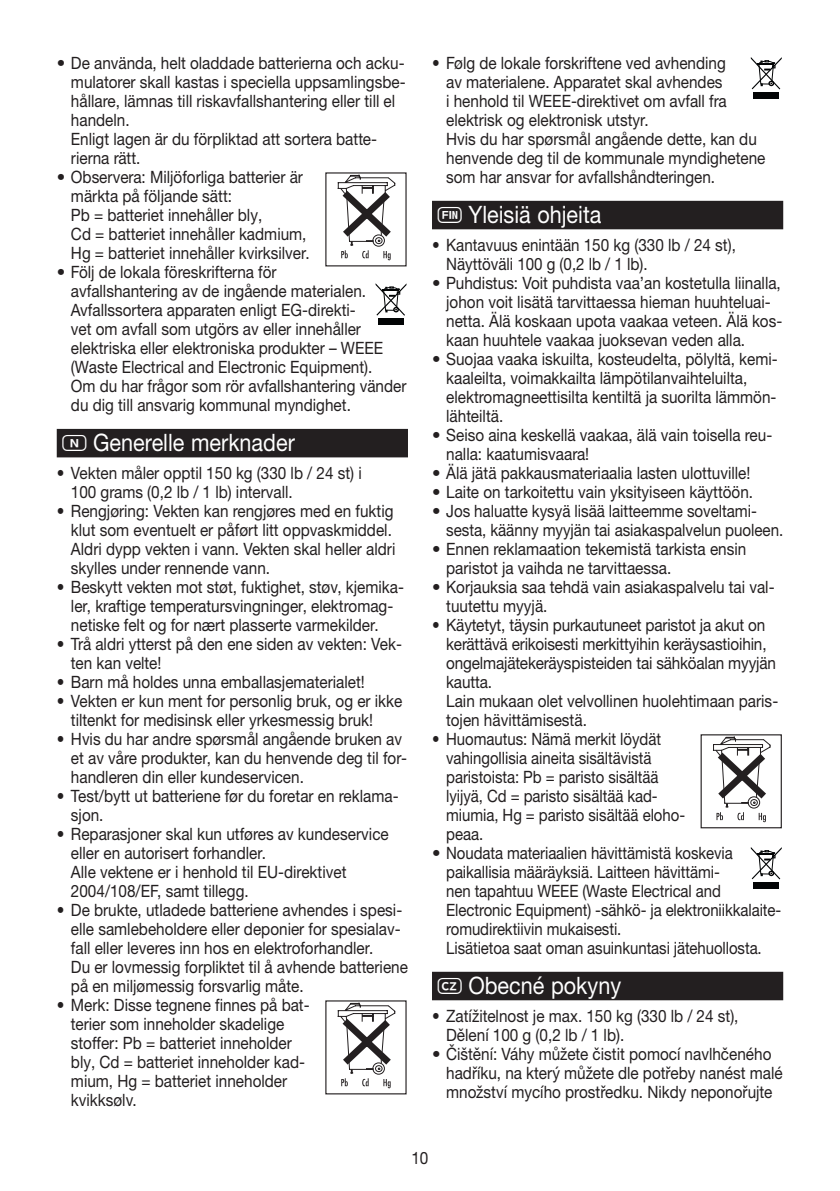
<style>
.page{position:relative;width:840px;height:1191px;background:#fff}
.page>*{position:absolute;margin:0;border:0;box-sizing:border-box;transform-origin:0 0}
.t1{font:24px "Helvetica Neue LTW1 G";color:#fff;scale:.9 1}
.t2{font:17px/19px "Helvetica Neue LTW1 G";color:#231f20;scale:.9 1}
.t3{font:17px/19px "Helvetica Neue LTW1 G";color:#231f20}
.t4{font:17px/19px "Helvetica Neue LTW1 G";color:#231f20;scale:.88 1}
.s1{font-family:"Laend Beurer 2012";font-weight:700}
</style>
<div class="page">
<div style="left:57px;top:429px;width:351px;height:28px;background:#231f20"></div>
<div style="left:432px;top:201px;width:350px;height:28px;background:#231f20"></div>
<div style="left:432px;top:971px;width:350px;height:29px;background:#231f20"></div>
<svg style="left:337px;top:174px;width:59px;height:86px"></svg>
<div style="left:377px;top:319px;width:26px;height:6px;background:#020405"></div>
<svg style="left:375px;top:283px;width:31px;height:33px"></svg>
<svg style="left:335px;top:1001px;width:63px;height:87px"></svg>
<div style="left:700px;top:734px;width:81px;height:94px;border:1px solid #231f20"></div>
<svg style="left:710px;top:735px;width:62px;height:87px"></svg>
<div style="left:752px;top:882px;width:26px;height:7px;background:#020405"></div>
<svg style="left:750px;top:847px;width:31px;height:32px"></svg>
<div style="left:752px;top:92px;width:26px;height:7px;background:#020405"></div>
<svg style="left:750px;top:57px;width:31px;height:32px"></svg>
<p class="t3" style="left:71px;top:53px;width:336px;text-indent:-14px">• De använda, helt oladdade batterierna och acku&shy;mulatorer skall kastas i speciella uppsamlingsbe&shy;hållare, lämnas till riskavfallshantering eller till el handeln.<br>Enligt lagen är du förpliktad att sortera batte&shy;rierna rätt.</p>
<p class="t3" style="left:71px;top:167px;width:240px;text-indent:-14px">• Observera: Miljöforliga batterier är märkta på följande sätt:<br>Pb = batteriet innehåller bly,<br>Cd = batteriet innehåller kadmium, Hg = batteriet innehåller kvirksilver.</p>
<p class="t3" style="left:71px;top:262px;width:337px;text-indent:-14px">• Följ de lokala föreskrifterna för<br>avfallshantering av de ingående materialen.<br>Avfallssortera apparaten enligt EG-direkti-<br>vet om avfall som utgörs av eller innehåller elektriska eller elektroniska produkter – WEEE (Waste Electrical and Electronic Equipment).<br>Om du har frågor som rör avfallshantering vänder du dig till ansvarig kommunal myndighet.</p>
<h1 class="t1" style="left:62px;top:428px;width:259px"><span class="s1">N</span> Generelle merknader</h1>
<p class="t2" style="left:71px;top:463px;width:324px;text-indent:-14px">• Vekten måler opptil 150 kg (330 lb / 24 st) i<br>100 grams (0,2 lb / 1 lb) intervall.</p>
<p class="t2" style="left:71px;top:501px;width:362px;text-indent:-14px">• Rengjøring: Vekten kan rengjøres med en fuktig klut som eventuelt er påført litt oppvaskmiddel.<br>Aldri dypp vekten i vann. Vekten skal heller aldri skylles under rennende vann.</p>
<p class="t2" style="left:71px;top:577px;width:371px;text-indent:-14px">• Beskytt vekten mot støt, fuktighet, støv, kjemika&shy;ler, kraftige temperatursvingninger, elektromag&shy;netiske felt og for nært plasserte varmekilder.</p>
<p class="t2" style="left:71px;top:634px;width:369px;text-indent:-14px">• Trå aldri ytterst på den ene siden av vekten: Vek&shy;ten kan velte!</p>
<p class="t2" style="left:57px;top:672px;width:343px">• Barn må holdes unna emballasjematerialet!</p>
<p class="t2" style="left:71px;top:691px;width:369px;text-indent:-14px">• Vekten er kun ment for personlig bruk, og er ikke tiltenkt for medisinsk eller yrkesmessig bruk!</p>
<p class="t2" style="left:71px;top:729px;width:375px;text-indent:-14px">• Hvis du har andre spørsmål angående bruken av et av våre produkter, kan du henvende deg til for&shy;handleren din eller kundeservicen.</p>
<p class="t2" style="left:71px;top:786px;width:365px;text-indent:-14px">• Test/bytt ut batteriene før du foretar en reklama&shy;sjon.</p>
<p class="t2" style="left:71px;top:824px;width:354px;text-indent:-14px">• Reparasjoner skal kun utføres av kundeservice eller en autorisert forhandler.<br>Alle vektene er i henhold til EU-direktivet 2004/108/EF, samt tillegg.</p>
<p class="t2" style="left:71px;top:900px;width:376px;text-indent:-14px">• De brukte, utladede batteriene avhendes i spesi&shy;elle samlebeholdere eller deponier for spesialav&shy;fall eller leveres inn hos en elektroforhandler.<br>Du er lovmessig forpliktet til å avhende batteriene på en miljømessig forsvarlig måte.</p>
<p class="t2" style="left:71px;top:995px;width:267px;text-indent:-14px">• Merk: Disse tegnene finnes på bat&shy;terier som inneholder skadelige stoffer: Pb = batteriet inneholder bly, Cd = batteriet inneholder kad&shy;mium, Hg = batteriet inneholder kvikksølv.</p>
<p class="t2" style="left:446px;top:53px;width:356px;text-indent:-14px">• Følg de lokale forskriftene ved avhending<br>av materialene. Apparatet skal avhendes<br>i henhold til WEEE-direktivet om avfall fra elektrisk og elektronisk utstyr.<br>Hvis du har spørsmål angående dette, kan du henvende deg til de kommunale myndighetene som har ansvar for avfallshåndteringen.</p>
<h1 class="t1" style="left:437px;top:200px;width:183px"><span class="s1">-</span> Yleisiä ohjeita</h1>
<p class="t2" style="left:446px;top:235px;width:323px;text-indent:-14px">• Kantavuus enintään 150 kg (330 lb / 24 st),<br>Näyttöväli 100 g (0,2 lb / 1 lb).</p>
<p class="t3" style="left:446px;top:273px;width:337px;text-indent:-14px">• Puhdistus: Voit puhdista vaa’an kostetulla liinalla, johon voit lisätä tarvittaessa hieman huuhteluai&shy;netta. Älä koskaan upota vaakaa veteen. Älä kos&shy;kaan huuhtele vaakaa juoksevan veden alla.</p>
<p class="t3" style="left:446px;top:349px;width:333px;text-indent:-14px">• Suojaa vaaka iskuilta, kosteudelta, pölyltä, kemi&shy;kaaleilta, voimakkailta lämpötilanvaihteluilta, elektromagneettisilta kentiltä ja suorilta lämmön&shy;lähteiltä.</p>
<p class="t3" style="left:446px;top:425px;width:327px;text-indent:-14px">• Seiso aina keskellä vaakaa, älä vain toisella reu&shy;nalla: kaatumisvaara!</p>
<p class="t3" style="left:432px;top:463px;width:320px">• Älä jätä pakkausmateriaalia lasten ulottuville!</p>
<p class="t3" style="left:432px;top:482px;width:322px">• Laite on tarkoitettu vain yksityiseen käyttöön.</p>
<p class="t3" style="left:446px;top:501px;width:338px;text-indent:-14px">• Jos haluatte kysyä lisää laitteemme soveltami&shy;sesta, käänny myyjän tai asiakaspalvelun puoleen.</p>
<p class="t3" style="left:446px;top:539px;width:301px;text-indent:-14px">• Ennen reklamaation tekemistä tarkista ensin paristot ja vaihda ne tarvittaessa.</p>
<p class="t3" style="left:446px;top:577px;width:330px;text-indent:-14px">• Korjauksia saa tehdä vain asiakaspalvelu tai val&shy;tuutettu myyjä.</p>
<p class="t2" style="left:446px;top:615px;width:370px;text-indent:-14px">• Käytetyt, täysin purkautuneet paristot ja akut on kerättävä erikoisesti merkittyihin keräysastioihin, ongelmajätekeräyspisteiden tai sähköalan myyjän kautta.<br>Lain mukaan olet velvollinen huolehtimaan paris&shy;tojen hävittämisestä.</p>
<p class="t4" style="left:446px;top:729px;width:273px;text-indent:-14px">• Huomautus: Nämä merkit löydät vahingollisia aineita sisältävistä paristoista: Pb = paristo sisältää lyijyä, Cd = paristo sisältää kad&shy;miumia, Hg = paristo sisältää eloho&shy;peaa.</p>
<p class="t3" style="left:446px;top:843px;width:336px;text-indent:-14px">• Noudata materiaalien hävittämistä koskevia paikallisia määräyksiä. Laitteen hävittämi-<br>nen tapahtuu WEEE (Waste Electrical and Electronic Equipment) -sähkö- ja elektroniikkalaite&shy;romudirektiivin mukaisesti.<br>Lisätietoa saat oman asuinkuntasi jätehuollosta.</p>
<h1 class="t1" style="left:437px;top:970px;width:205px"><span class="s1">z</span> Obecné pokyny</h1>
<p class="t2" style="left:446px;top:1006px;width:326px;text-indent:-14px">• Zatížitelnost je max. 150 kg (330 lb / 24 st),<br>Dělení 100 g (0,2 lb / 1 lb).</p>
<p class="t3" style="left:446px;top:1044px;width:338px;text-indent:-14px">• Čištění: Váhy můžete čistit pomocí navlhčeného hadříku, na který můžete dle potřeby nanést malé množství mycího prostředku. Nikdy neponořujte</p>
<p class="t2" style="left:411px;top:1147px;width:20px">10</p>
</div>
